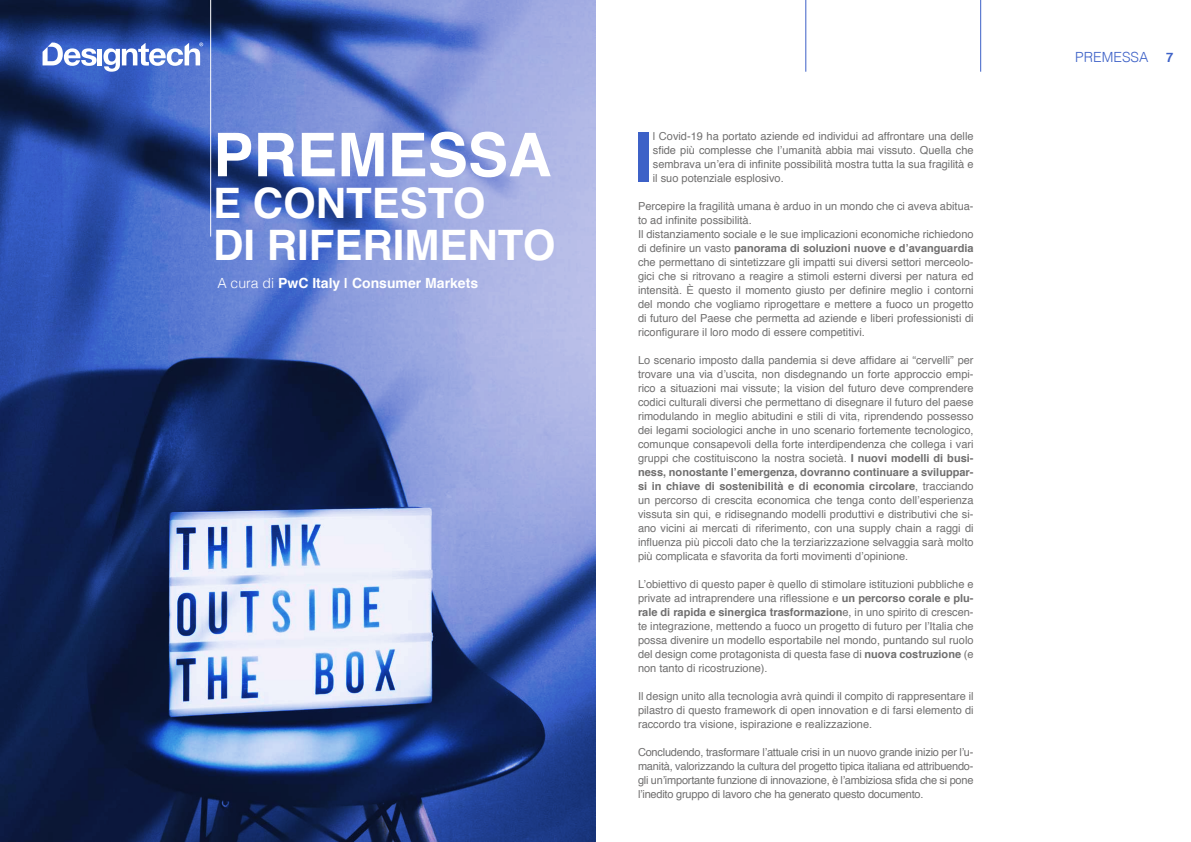
<style>
.page{position:relative;width:1191px;height:842px;background:#fff}
.page>*{position:absolute;margin:0;border:0;box-sizing:border-box;transform-origin:0 0}
.t1{font:700 69.4px "Helvetica";color:#3d61c7}
.t2{font:700 60.3px "Helvetica";color:#fff}
.t3{font:700 42px/42px "Helvetica";color:#fff}
.t4{font:700 14px "Helvetica";color:#fff}
.t5{font:300 14px "Helvetica";color:#3d61c7}
.t6{font:700 13px "Helvetica";color:#3d61c7}
.t7{font:11px/14px "Helvetica";color:#706f6f;text-align:justify}
.s1{font-weight:300}
.s2{font-weight:700}
</style>
<div class="page">
<hr style="left:805px;top:0;width:1px;height:72px;background:#3d61c7">
<hr style="left:980px;top:0;width:1px;height:72px;background:#3d61c7">
<svg style="left:0;top:0;width:595px;height:842px;background:#5569a4"></svg>
<hr style="left:98px;top:49px;width:4px;height:16px;background:#fff">
<svg style="left:43px;top:43px;width:54px;height:23px"></svg>
<svg style="left:103px;top:43px;width:100px;height:29px"></svg>
<hr style="left:210px;top:0;width:1px;height:237px;background:#fff">
<h2 class="t2" style="left:213px;top:106px;width:340px">PREMESSA</h2>
<h3 class="t3" style="left:213px;top:183px;width:344px">E CONTESTO<br>DI RIFERIMENTO</h3>
<p class="t4" style="left:217px;top:272px;width:262px"><span class="s1">A cura di</span> PwC Italy | Consumer Markets</p>
<h1 class="t1" style="left:633px;top:101px;width:21px">I</h1>
<p class="t7" style="left:653px;top:129px;width:322px">l Covid-19 ha portato aziende ed individui ad affrontare una delle sfide più complesse che l’umanità abbia mai vissuto. Quella che sembrava un’era di infinite possibilità mostra tutta la sua fragilità e il suo potenziale esplosivo.</p>
<p class="t7" style="left:638px;top:199px;width:337px;text-align:left">Percepire la fragilità umana è arduo in un mondo che ci aveva abitua&shy;to ad infinite possibilità.<br>Il distanziamento sociale e le sue implicazioni economiche richiedono di definire un vasto <span class="s2">panorama di soluzioni nuove e d’avanguardia </span>che permettano di sintetizzare gli impatti sui diversi settori merceolo&shy;gici che si ritrovano a reagire a stimoli esterni diversi per natura ed intensità. È questo il momento giusto per definire meglio i contorni del mondo che vogliamo riprogettare e mettere a fuoco un progetto di futuro del Paese che permetta ad aziende e liberi professionisti di riconfigurare il loro modo di essere competitivi.</p>
<p class="t7" style="left:638px;top:353px;width:337px">Lo scenario imposto dalla pandemia si deve affidare ai “cervelli” per trovare una via d’uscita, non disdegnando un forte approccio empi&shy;rico a situazioni mai vissute; la vision del futuro deve comprendere codici culturali diversi che permettano di disegnare il futuro del paese rimodulando in meglio abitudini e stili di vita, riprendendo possesso dei legami sociologici anche in uno scenario fortemente tecnologico, comunque consapevoli della forte interdipendenza che collega i vari gruppi che costituiscono la nostra società. <span class="s2">I nuovi modelli di busi&shy;ness, nonostante l’emergenza, dovranno continuare a sviluppar&shy;si in chiave di sostenibilità e di economia circolare</span>, tracciando un percorso di crescita economica che tenga conto dell’esperienza vissuta sin qui, e ridisegnando modelli produttivi e distributivi che si&shy;ano vicini ai mercati di riferimento, con una supply chain a raggi di influenza più piccoli dato che la terziarizzazione selvaggia sarà molto più complicata e sfavorita da forti movimenti d’opinione.</p>
<p class="t7" style="left:638px;top:577px;width:337px">L’obiettivo di questo paper è quello di stimolare istituzioni pubbliche e private ad intraprendere una riflessione e <span class="s2">un percorso corale e plu&shy;rale di rapida e sinergica trasformazion</span>e, in uno spirito di crescen&shy;te integrazione, mettendo a fuoco un progetto di futuro per l’Italia che possa divenire un modello esportabile nel mondo, puntando sul ruolo del design come protagonista di questa fase di <span class="s2">nuova costruzione</span> (e non tanto di ricostruzione).</p>
<p class="t7" style="left:638px;top:689px;width:337px">Il design unito alla tecnologia avrà quindi il compito di rappresentare il pilastro di questo framework di open innovation e di farsi elemento di raccordo tra visione, ispirazione e realizzazione.</p>
<p class="t7" style="left:638px;top:745px;width:337px">Concludendo, trasformare l’attuale crisi in un nuovo grande inizio per l’u&shy;manità, valorizzando la cultura del progetto tipica italiana ed attribuendo&shy;gli un’importante funzione di innovazione, è l’ambiziosa sfida che si pone l’inedito gruppo di lavoro che ha generato questo documento.</p>
<p class="t5" style="left:1075px;top:45px;width:75px">PREMESSA</p>
<p class="t6" style="left:1166px;top:47px;width:9px">7</p>
</div>
